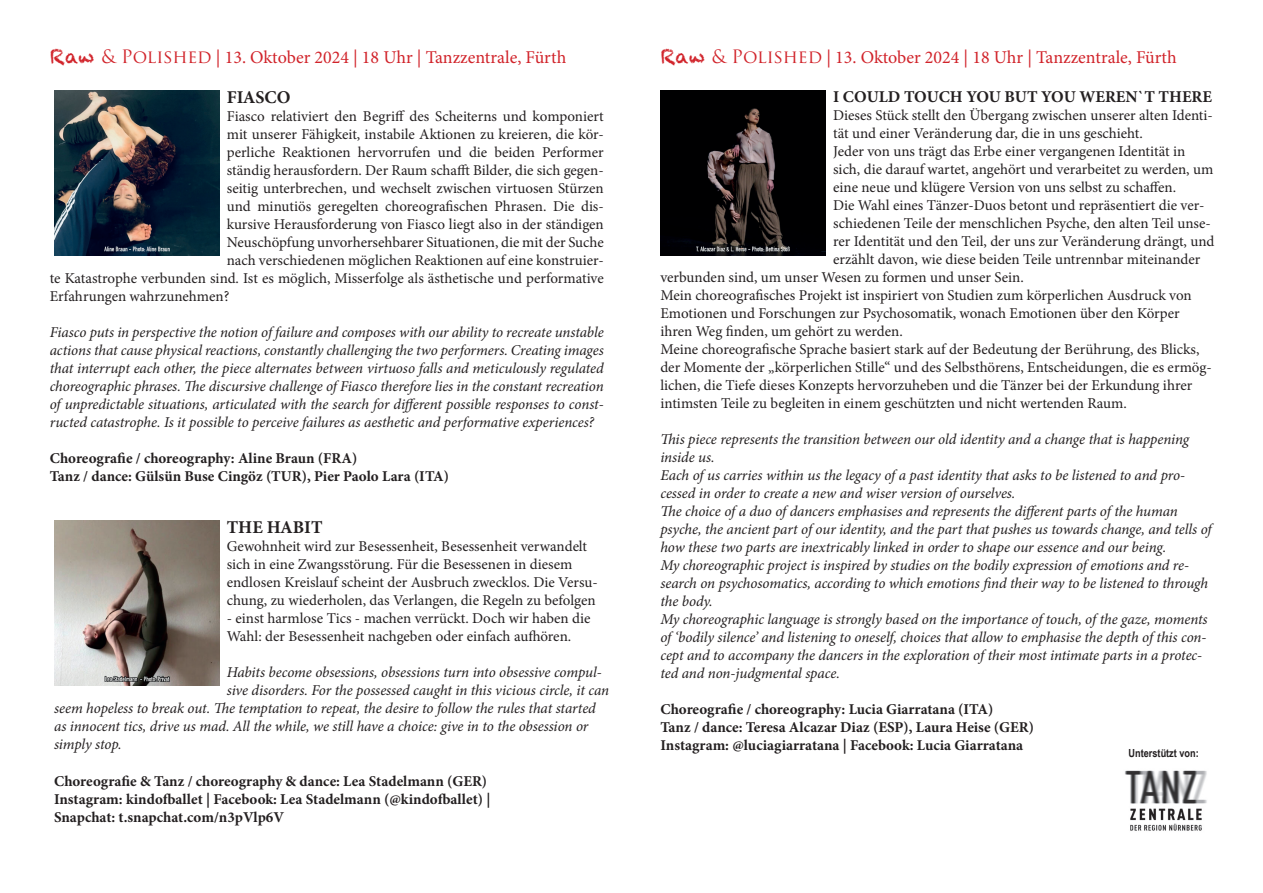
<style>
.page{position:relative;width:1263px;height:893px;background:#fff}
.page>*{position:absolute;margin:0;border:0;box-sizing:border-box;transform-origin:0 0}
.t1{font:18px "Minion Pro";color:#d1232a}
.t2{font:700 18px "Minion Pro";color:#231f20}
.t3{font:700 16.5px "Minion Pro";color:#231f20}
.t4{font:15px/18px "Minion Pro";color:#231f20}
.t5{font:italic 15px/18px "Minion Pro";letter-spacing:-.01em;color:#231f20;text-align:justify}
.t6{font:700 15px/18px "Minion Pro";color:#231f20}
.t7{font:700 11.1px "Arial Narrow";color:#231f20}
.s1{font-family:"Chalkduster";font-size:19.5px}
.s2{font-family:"Trajan Pro"}
</style>
<div class="page">
<img style="left:1125px;top:770px;width:82px;height:61px">
<img style="left:54px;top:90px;width:165px;height:166px">
<img style="left:660px;top:90px;width:166px;height:166px">
<img style="left:54px;top:520px;width:165px;height:166px">
<p class="t1" style="left:50px;top:45px;width:518px"><span class="s1">Raw</span> <span class="s2">&amp; Polished</span> | 13. Oktober 2024 | 18 Uhr | Tanzzentrale, Fürth</p>
<p class="t1" style="left:660px;top:45px;width:518px"><span class="s1">Raw</span> <span class="s2">&amp; Polished</span> | 13. Oktober 2024 | 18 Uhr | Tanzzentrale, Fürth</p>
<p class="t2" style="left:227px;top:85px;width:65px">FIASCO</p>
<p class="t4" style="left:227px;top:108px;width:378px">Fiasco relativiert den Begriff des Scheiterns und komponiert</p>
<p class="t4" style="left:227px;top:126px;width:378px">mit unserer Fähigkeit, instabile Aktionen zu kreieren, die kör-</p>
<p class="t4" style="left:227px;top:144px;width:378px">perliche Reaktionen hervorrufen und die beiden Performer</p>
<p class="t4" style="left:227px;top:162px;width:378px">ständig herausfordern. Der Raum schafft Bilder, die sich gegen-</p>
<p class="t4" style="left:227px;top:180px;width:378px">seitig unterbrechen, und wechselt zwischen virtuosen Stürzen</p>
<p class="t4" style="left:227px;top:198px;width:379px">und minutiös geregelten choreografischen Phrasen. Die dis-</p>
<p class="t4" style="left:227px;top:216px;width:378px">kursive Herausforderung von Fiasco liegt also in der ständigen</p>
<p class="t4" style="left:227px;top:234px;width:379px">Neuschöpfung unvorhersehbarer Situationen, die mit der Suche</p>
<p class="t4" style="left:227px;top:252px;width:378px">nach verschiedenen möglichen Reaktionen auf eine konstruier-</p>
<p class="t4" style="left:50px;top:270px;width:555px">te Katastrophe verbunden sind. Ist es möglich, Misserfolge als ästhetische und performative</p>
<p class="t4" style="left:50px;top:288px;width:181px">Erfahrungen wahrzunehmen?</p>
<p class="t5" style="left:50px;top:324px;width:556px">Fiasco puts in perspective the notion of failure and composes with our ability to recreate unstable actions that cause physical reactions, constantly challenging the two performers. Creating images that interrupt each other, the piece alternates between virtuoso falls and meticulously regulated choreographic phrases. The discursive challenge of Fiasco therefore lies in the constant recreation of unpredictable situations, articulated with the search for different possible responses to const&shy;ructed catastrophe. Is it possible to perceive failures as aesthetic and performative experiences?</p>
<p class="t6" style="left:50px;top:449px;width:401px">Choreografie / choreography: Aline Braun (FRA)<br>Tanz / dance: Gülsün Buse Cingöz (TUR), Pier Paolo Lara (ITA)</p>
<p class="t2" style="left:227px;top:515px;width:97px">THE HABIT</p>
<p class="t4" style="left:227px;top:538px;width:373px">Gewohnheit wird zur Besessenheit, Besessenheit verwandelt sich in eine Zwangsstörung. Für die Besessenen in diesem endlosen Kreislauf scheint der Ausbruch zwecklos. Die Versu&shy;chung, zu wiederholen, das Verlangen, die Regeln zu befolgen</p>
<p class="t4" style="left:227px;top:610px;width:365px">- einst harmlose Tics - machen verrückt. Doch wir haben die<br>Wahl: der Besessenheit nachgeben oder einfach aufhören.</p>
<p class="t5" style="left:227px;top:664px;width:377px">Habits become obsessions, obsessions turn into obsessive compul-</p>
<p class="t5" style="left:227px;top:682px;width:384px">sive disorders. For the possessed caught in this vicious circle, it can</p>
<p class="t5" style="left:54px;top:700px;width:543px">seem hopeless to break out. The temptation to repeat, the desire to follow the rules that started</p>
<p class="t5" style="left:54px;top:718px;width:536px">as innocent tics, drive us mad. All the while, we still have a choice: give in to the obsession or</p>
<p class="t5" style="left:54px;top:736px;width:69px">simply stop.</p>
<p class="t6" style="left:54px;top:771px;width:438px">Choreografie &amp; Tanz / choreography &amp; dance: Lea Stadelmann (GER)<br>Instagram: kindofballet | Facebook: Lea Stadelmann (@kindofballet) |<br>Snapchat: t.snapchat.com/n3pVlp6V</p>
<p class="t3" style="left:833px;top:85px;width:380px">I COULD TOUCH YOU BUT YOU WEREN`T THERE</p>
<p class="t4" style="left:833px;top:107px;width:381px">Dieses Stück stellt den Übergang zwischen unserer alten Identi-</p>
<p class="t4" style="left:833px;top:125px;width:311px">tät und einer Veränderung dar, die in uns geschieht.</p>
<p class="t4" style="left:833px;top:143px;width:354px">Jeder von uns trägt das Erbe einer vergangenen Identität in</p>
<p class="t4" style="left:833px;top:161px;width:382px">sich, die darauf wartet, angehört und verarbeitet zu werden, um</p>
<p class="t4" style="left:833px;top:179px;width:344px">eine neue und klügere Version von uns selbst zu schaffen.</p>
<p class="t4" style="left:833px;top:197px;width:373px">Die Wahl eines Tänzer-Duos betont und repräsentiert die ver-</p>
<p class="t4" style="left:833px;top:215px;width:379px">schiedenen Teile der menschlichen Psyche, den alten Teil unse-</p>
<p class="t4" style="left:833px;top:233px;width:383px">rer Identität und den Teil, der uns zur Veränderung drängt, und</p>
<p class="t4" style="left:833px;top:251px;width:369px">erzählt davon, wie diese beiden Teile untrennbar miteinander</p>
<p class="t4" style="left:660px;top:269px;width:365px">verbunden sind, um unser Wesen zu formen und unser Sein.</p>
<p class="t4" style="left:660px;top:287px;width:533px">Mein choreografisches Projekt ist inspiriert von Studien zum körperlichen Ausdruck von</p>
<p class="t4" style="left:660px;top:305px;width:521px">Emotionen und Forschungen zur Psychosomatik, wonach Emotionen über den Körper</p>
<p class="t4" style="left:660px;top:323px;width:244px">ihren Weg finden, um gehört zu werden.</p>
<p class="t4" style="left:660px;top:341px;width:541px">Meine choreografische Sprache basiert stark auf der Bedeutung der Berührung, des Blicks,</p>
<p class="t4" style="left:660px;top:359px;width:553px">der Momente der „körperlichen Stille“ und des Selbsthörens, Entscheidungen, die es ermög-</p>
<p class="t4" style="left:660px;top:377px;width:533px">lichen, die Tiefe dieses Konzepts hervorzuheben und die Tänzer bei der Erkundung ihrer</p>
<p class="t4" style="left:660px;top:395px;width:468px">intimsten Teile zu begleiten in einem geschützten und nicht wertenden Raum.</p>
<p class="t5" style="left:660px;top:431px;width:553px;text-align:left">This piece represents the transition between our old identity and a change that is happening inside us.<br>Each of us carries within us the legacy of a past identity that asks to be listened to and pro&shy;cessed in order to create a new and wiser version of ourselves.<br>The choice of a duo of dancers emphasises and represents the different parts of the human psyche, the ancient part of our identity, and the part that pushes us towards change, and tells of how these two parts are inextricably linked in order to shape our essence and our being.<br>My choreographic project is inspired by studies on the bodily expression of emotions and re&shy;search on psychosomatics, according to which emotions find their way to be listened to through the body.<br>My choreographic language is strongly based on the importance of touch, of the gaze, moments of ‘bodily silence’ and listening to oneself, choices that allow to emphasise the depth of this con&shy;cept and to accompany the dancers in the exploration of their most intimate parts in a protec&shy;ted and non-judgmental space.</p>
<p class="t6" style="left:660px;top:700px;width:375px">Choreografie / choreography: Lucia Giarratana (ITA)<br>Tanz / dance: Teresa Alcazar Diaz (ESP), Laura Heise (GER)<br>Instagram: @luciagiarratana | Facebook: Lucia Giarratana</p>
<p class="t7" style="left:1129px;top:745px;width:72px">Unterstützt von:</p>
</div>
